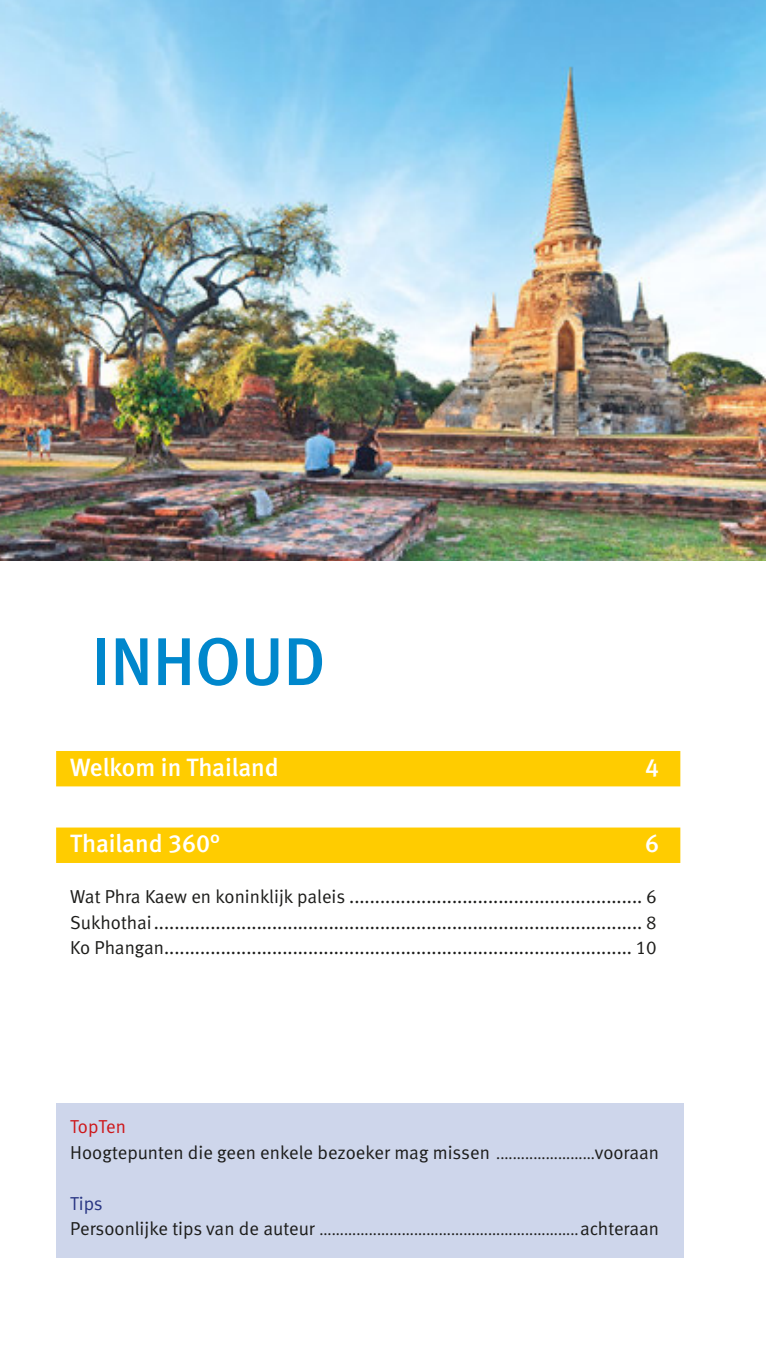
<style>
.page{position:relative;width:766px;height:1351px;background:#fff}
.page>*{position:absolute;margin:0;border:0;box-sizing:border-box;transform-origin:0 0}
.t1{font:67.5px "Meta Medium LF";color:#0087cc}
.t2{font:25px "Meta Medium LF";color:#fff}
.t3{font:18.75px/25.5px "Meta Normal LF";color:#1d1d1b;text-align:justify}
.t4{font:18.75px "Meta Normal LF";color:#283583}
.t5{font:15px "Meta Normal LF";color:#1d1d1b}
.s1{color:#cd171a}
.s2{font-size:15px}
.s3{font-size:18.75px}
</style>
<div class="page">
<div style="left:56px;top:1103px;width:627px;height:155px;background:#ced6eb"></div>
<div style="left:56px;top:751px;width:624px;height:35px;background:#fc0"></div>
<div style="left:56px;top:827px;width:624px;height:36px;background:#fc0"></div>
<img style="left:0;top:0;width:765px;height:561px">
<h1 class="t1" style="left:92px;top:622px;width:235px">INHOUD</h1>
<h2 class="t2" style="left:70px;top:752px;width:210px">Welkom in Thailand</h2>
<h2 class="t2" style="left:644px;top:752px;width:16px">4</h2>
<h2 class="t2" style="left:70px;top:829px;width:151px">Thailand 360°</h2>
<h2 class="t2" style="left:644px;top:829px;width:16px">6</h2>
<p class="t3" style="left:70px;top:884px;width:587px">Wat Phra Kaew en koninklijk paleis ......................................................... 6<br>Sukhothai............................................................................................... 8<br>Ko Phangan........................................................................................... 10</p>
<p class="t3" style="left:70px;top:1113px;width:590px"><span class="s1">TopTen<br></span>Hoogtepunten die geen enkele bezoeker mag missen <span class="s2">........................</span>vooraan</p>
<p class="t4" style="left:70px;top:1192px;width:34px">Tips</p>
<p class="t5" style="left:70px;top:1221px;width:590px"><span class="s3">Persoonlijke tips van de auteur</span> ...............................................................<span class="s3">achteraan</span></p>
</div>
